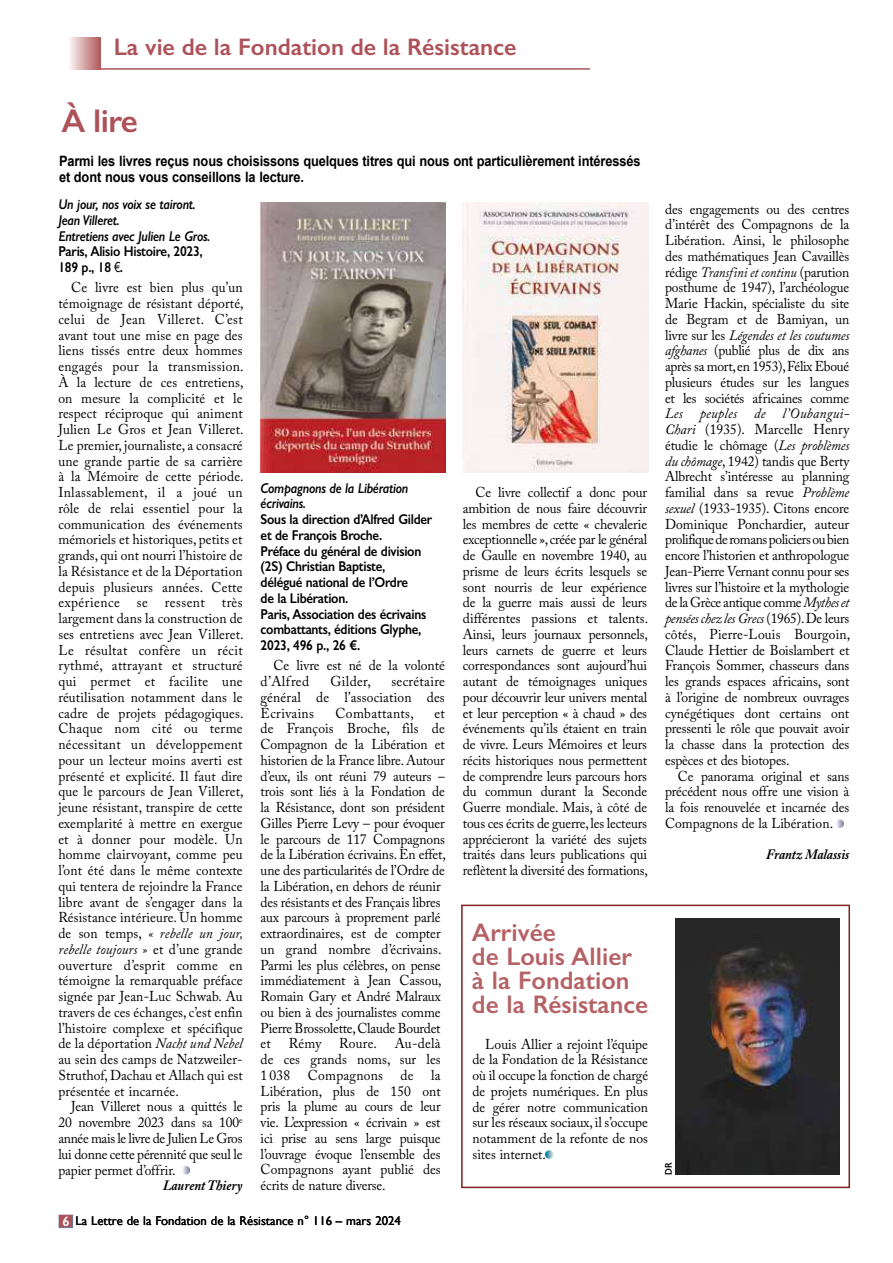
<style>
.page{position:relative;width:893px;height:1263px;background:#fff}
.page>*{position:absolute;margin:0;border:0;box-sizing:border-box;transform-origin:0 0}
.t1{font:600 33px "Gill Sans";color:#ae525a}
.t2{font:600 25.5px/24px "Gill Sans";color:#b56267}
.t3{font:600 24px "Gill Sans";color:#ae525a}
.t4{font:14.25px/15.8px "Adobe Caslon Pro";letter-spacing:-.01em;color:#000;text-align:justify;scale:.95 1}
.t5{font:600 14.25px/15.8px "Gill Sans";letter-spacing:-.02em;color:#000;scale:.9 1}
.t6{font:700 14.25px/15.8px "Arial";letter-spacing:-.01em;color:#000;scale:.9 1}
.t7{font:italic 600 14.25px/15.8px "Gill Sans";letter-spacing:-.02em;color:#000;scale:.9 1}
.t8{font:italic 700 14.25px "Adobe Caslon Pro";color:#000;scale:.9 1}
.t9{font:14.25px "Adobe Caslon Pro";letter-spacing:.025em;color:#000;scale:.95 1}
.t10{font:600 13.5px "Gill Sans";color:#fff}
.t11{font:12.75px "Gill Sans";color:#000}
.t12{font:600 9.75px "Gill Sans";color:#000;scale:.9 1}
.s1{font-family:"Arial Narrow";font-weight:400}
.s2{font-style:italic}
.s3{font-weight:600;font-size:13.5px;color:#fff}
</style>
<div class="page">
<svg style="left:59px;top:1215px;width:14px;height:13px"></svg>
<hr style="left:101px;top:68px;width:489px;height:2px;background:#ae525a">
<div style="left:67px;top:38px;width:34px;height:31px;background:linear-gradient(to right,#fffffe,#b15c5e)"></div>
<svg style="left:545px;top:1150px;width:8px;height:9px"></svg>
<svg style="left:183px;top:1166px;width:7px;height:8px"></svg>
<svg style="left:837px;top:819px;width:7px;height:9px"></svg>
<img style="left:260px;top:202px;width:186px;height:270px">
<img style="left:463px;top:202px;width:185px;height:270px">
<div style="left:461px;top:905px;width:389px;height:283px;border:2px solid #80221e"></div>
<img style="left:675px;top:918px;width:165px;height:257px">
<div style="left:60px;top:1215px;width:12px;height:12px;background:#ae525a"></div>
<h3 class="t3" style="left:114px;top:33px;width:404px">La vie de la Fondation de la Résistance</h3>
<h1 class="t1" style="left:61px;top:101px;width:78px">À lire</h1>
<p class="t6" style="left:59px;top:154px;width:648px">Parmi les livres reçus nous choisissons quelques titres qui nous ont particulièrement intéressés et dont nous vous conseillons la lecture.</p>
<p class="t7" style="left:58px;top:196px;width:170px">Un jour, nos voix se tairont.<br>Jean Villeret.<br>Entretiens avec Julien Le Gros.</p>
<p class="t5" style="left:58px;top:244px;width:162px">Paris, Alisio Histoire, 2023,<br>189 p., 18 <span class="s1">€</span>.</p>
<p class="t4" style="left:58px;top:280px;width:196px;text-indent:13px">Ce livre est bien plus qu’un témoignage de résistant déporté, celui de Jean Villeret. C’est avant tout une mise en page des liens tissés entre deux hommes engagés pour la transmission.<br>À la lecture de ces entretiens, on mesure la complicité et le respect réciproque qui animent Julien Le Gros et Jean Villeret.<br>Le premier, journaliste, a consacré une grande partie de sa carrière à la Mémoire de cette période.<br>Inlassablement, il a joué un rôle de relai essentiel pour la communication des événements mémoriels et historiques, petits et grands, qui ont nourri l’histoire de la Résistance et de la Déportation depuis plusieurs années. Cette expérience se ressent très largement dans la construction de ses entretiens avec Jean Villeret.<br>Le résultat confère un récit rythmé, attrayant et structuré qui permet et facilite une réutilisation notamment dans le cadre de projets pédagogiques.<br>Chaque nom cité ou terme nécessitant un développement pour un lecteur moins averti est présenté et explicité. Il faut dire que le parcours de Jean Villeret, jeune résistant, transpire de cette exemplarité à mettre en exergue et à donner pour modèle. Un homme clairvoyant, comme peu l’ont été dans le même contexte qui tentera de rejoindre la France libre avant de s’engager dans la Résistance intérieure. Un homme de son temps, <span class="s2">« rebelle un jour, rebelle toujours »</span> et d’une grande ouverture d’esprit comme en témoigne la remarquable préface signée par Jean-Luc Schwab. Au travers de ces échanges, c’est enfin l’histoire complexe et spécifique de la déportation <span class="s2">Nacht und Nebel </span>au sein des camps de Natzweiler-Struthof, Dachau et Allach qui est présentée et incarnée.</p>
<p class="t4" style="left:58px;top:1098px;width:195px;text-indent:13px">Jean Villeret nous a quittés le 20 novembre 2023 dans sa 100<sup>e </sup>année mais le livre de Julien Le Gros lui donne cette pérennité que seul le papier permet d’offrir.</p>
<p class="t8" style="left:163px;top:1177px;width:90px">Laurent Thiery</p>
<p class="t7" style="left:261px;top:480px;width:166px">Compagnons de la Libération écrivains.</p>
<p class="t5" style="left:261px;top:511px;width:192px">Sous la direction d’Alfred Gilder et de François Broche.<br>Préface du général de division (2S) Christian Baptiste,<br>délégué national de l’Ordre<br>de la Libération.<br>Paris, Association des écrivains combattants, éditions Glyphe,<br>2023, 496 p., 26 €.</p>
<p class="t4" style="left:261px;top:658px;width:195px;text-indent:13px">Ce livre est né de la volonté d’Alfred</p>
<p class="t4" style="left:331px;top:673px;width:44px">Gilder,</p>
<p class="t4" style="left:261px;top:673px;width:195px;text-indent:131px">secrétaire général de l’association des Écrivains</p>
<p class="t9" style="left:336px;top:704px;width:84px">Combattants,</p>
<p class="t4" style="left:261px;top:705px;width:196px;text-align:left;text-indent:174px">et de François Broche, fils de<br>Compagnon de la Libération et historien de la France libre. Autour d’eux, ils ont réuni 79 auteurs – trois sont liés à la Fondation de la Résistance, dont son président<br>Gilles Pierre Levy – pour évoquer le parcours de 117 Compagnons de la Libération écrivains. En effet, une des particularités de l’Ordre de la Libération, en dehors de réunir des résistants et des Français libres aux parcours à proprement parlé extraordinaires, est de compter un grand nombre d’écrivains.<br>Parmi les plus célèbres, on pense immédiatement à Jean Cassou,<br>Romain Gary et André Malraux ou bien à des journalistes comme<br>Pierre Brossolette, Claude Bourdet et Rémy Roure. Au-delà de ces grands noms, sur les<br>1 038 Compagnons de la<br>Libération, plus de 150 ont pris la plume au cours de leur vie. L’expression « écrivain » est ici prise au sens large puisque l’ouvrage évoque l’ensemble des<br>Compagnons ayant publié des écrits de nature diverse.</p>
<p class="t11" style="left:65px;top:1213px;width:338px"><span class="s3">6</span> La Lettre de la Fondation de la Résistance n° 116 – mars 2024</p>
<p class="t10" style="left:63px;top:1213px;width:9px">6</p>
<p class="t4" style="left:463px;top:484px;width:197px;text-indent:13px">Ce livre collectif a donc pour ambition de nous faire découvrir les membres de cette « chevalerie exceptionnelle », créée par le général de Gaulle en novembre 1940, au prisme de leurs écrits lesquels se sont nourris de leur expérience de la guerre mais aussi de leurs différentes passions et talents.<br>Ainsi, leurs journaux personnels, leurs carnets de guerre et leurs correspondances sont aujourd’hui autant de témoignages uniques pour découvrir leur univers mental et leur perception « à chaud » des événements qu’ils étaient en train de vivre. Leurs Mémoires et leurs récits historiques nous permettent de comprendre leurs parcours hors du commun durant la Seconde Guerre mondiale. Mais, à côté de tous ces écrits de guerre, les lecteurs apprécieront la variété des sujets traités dans leurs publications qui reflètent la diversité des formations,</p>
<h2 class="t2" style="left:472px;top:920px;width:178px">Arrivée<br>de Louis Allier à la Fondation de la Résistance</h2>
<p class="t4" style="left:473px;top:1036px;width:186px;text-indent:13px">Louis Allier a rejoint l’équipe de la Fondation de la Résistance où il occupe la fonction de chargé de projets numériques. En plus de gérer notre communication sur les réseaux sociaux, il s’occupe notamment de la refonte de nos sites internet.</p>
<p class="t4" style="left:665px;top:201px;width:195px">des engagements ou des centres d’intérêt des Compagnons de la Libération. Ainsi, le philosophe des mathématiques Jean Cavaillès rédige <span class="s2">Transfini et continu</span> (parution posthume de 1947), l’archéologue Marie Hackin, spécialiste du site de Begram et de Bamiyan, un livre sur les <span class="s2">Légendes et les coutumes afghanes</span> (publié plus de dix ans après sa mort, en 1953), Félix Eboué plusieurs études sur les langues et les sociétés africaines comme</p>
<p class="t4" style="left:665px;top:406px;width:196px"><span class="s2">Les peuples de l’Oubangui-Chari</span> (1935). Marcelle Henry étudie le chômage (<span class="s2">Les problèmes du chômage</span>, 1942) tandis que Berty Albrecht s’intéresse au planning familial dans sa revue <span class="s2">Problème sexuel</span> (1933-1935). Citons encore Dominique Ponchardier, auteur prolifique de romans policiers ou bien encore l’historien et anthropologue Jean-Pierre Vernant connu pour ses livres sur l’histoire et la mythologie de la Grèce antique comme <span class="s2">Mythes et pensées chez les Grecs</span> (1965). De leurs côtés, Pierre-Louis Bourgoin, Claude Hettier de Boislambert et François Sommer, chasseurs dans les grands espaces africains, sont à l’origine de nombreux ouvrages cynégétiques dont certains ont pressenti le rôle que pouvait avoir la chasse dans la protection des espèces et des biotopes.</p>
<p class="t4" style="left:665px;top:768px;width:195px;text-indent:13px">Ce panorama original et sans précédent nous offre une vision à la fois renouvelée et incarnée des Compagnons de la Libération.</p>
<p class="t8" style="left:766px;top:846px;width:94px">Frantz Malassis</p>
<p class="t12" style="left:663px;top:1175px;width:15px;rotate:-90deg">DR</p>
</div>
